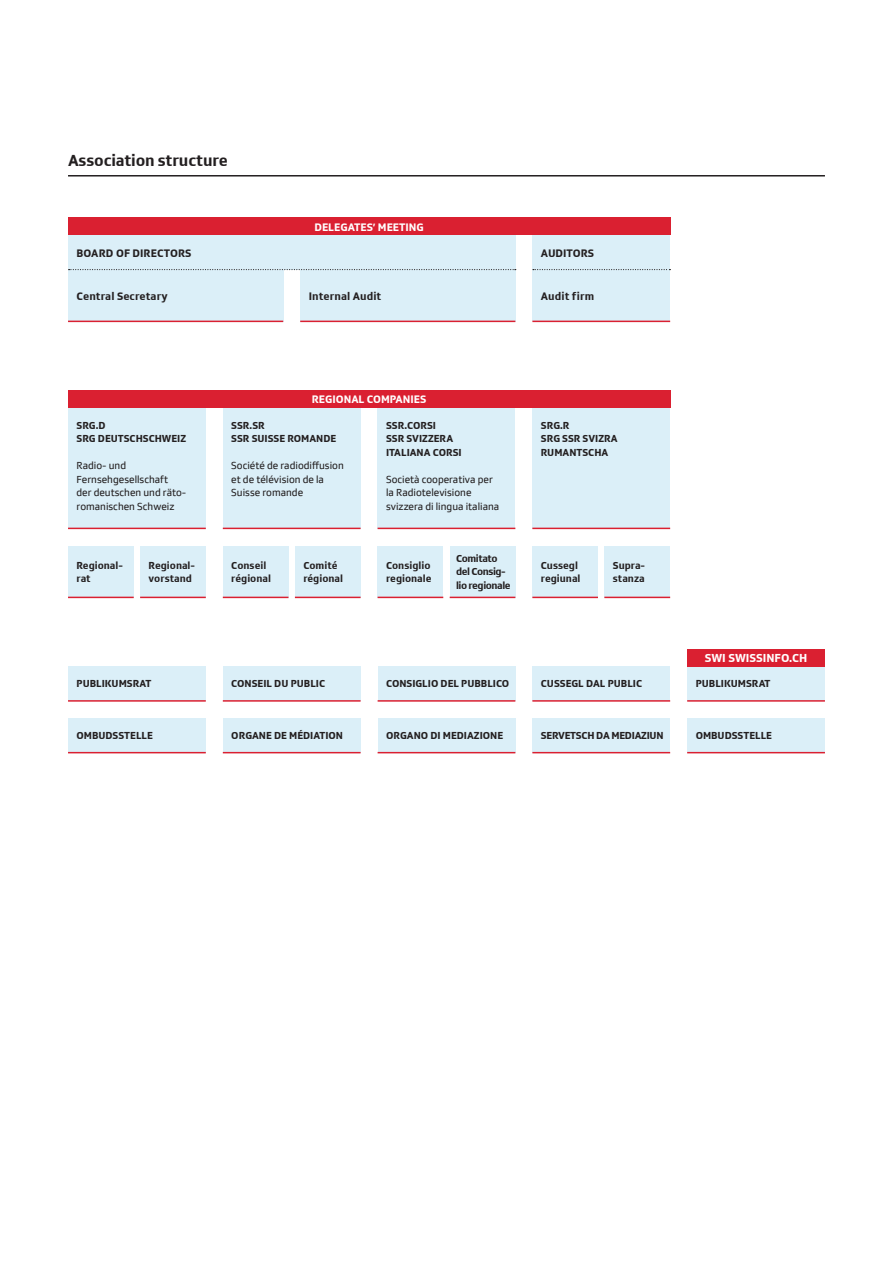
<style>
.page{position:relative;width:893px;height:1263px;background:#fff}
.page>*{position:absolute;margin:0;border:0;box-sizing:border-box;transform-origin:0 0}
.Headline_Grafik__11p{font:700 16.5px "SRGSSR Type";letter-spacing:-.01em;color:#231f20}
.t1{font:700 12px "SRGSSR Type";color:#fff}
.t2{font:700 11.25px "SRGSSR Type";letter-spacing:.01em;color:#231f20}
.t3{font:700 11.25px "SRGSSR Type";color:#fff}
.t4{font:700 10.5px/13.5px "SRGSSR Type";color:#231f20}
.t5{font:10.5px/13.5px "SRGSSR Type";color:#231f20}
.t6{font:700 10.5px/13.5px "SRGSSR Type";letter-spacing:-.04em;color:#231f20}
.t7{font:700 10.5px "SRGSSR Type";letter-spacing:-.025em;color:#231f20}
</style>
<div class="page">
<div style="left:68px;top:666px;width:138px;height:35px;background:#dbeff8"></div>
<div style="left:687px;top:666px;width:138px;height:35px;background:#dbeff8"></div>
<div style="left:68px;top:718px;width:138px;height:35px;background:#dbeff8"></div>
<div style="left:687px;top:718px;width:138px;height:35px;background:#dbeff8"></div>
<div style="left:223px;top:666px;width:138px;height:35px;background:#dbeff8"></div>
<div style="left:223px;top:718px;width:138px;height:35px;background:#dbeff8"></div>
<div style="left:378px;top:666px;width:137px;height:35px;background:#dbeff8"></div>
<div style="left:378px;top:718px;width:137px;height:35px;background:#dbeff8"></div>
<div style="left:532px;top:666px;width:138px;height:35px;background:#dbeff8"></div>
<div style="left:532px;top:718px;width:138px;height:35px;background:#dbeff8"></div>
<div style="left:532px;top:408px;width:138px;height:120px;background:#dbeff8"></div>
<div style="left:378px;top:408px;width:137px;height:120px;background:#dbeff8"></div>
<div style="left:223px;top:408px;width:138px;height:120px;background:#dbeff8"></div>
<div style="left:68px;top:408px;width:138px;height:120px;background:#dbeff8"></div>
<div style="left:68px;top:546px;width:66px;height:51px;background:#dbeff8"></div>
<div style="left:140px;top:546px;width:66px;height:51px;background:#dbeff8"></div>
<div style="left:295px;top:546px;width:66px;height:51px;background:#dbeff8"></div>
<div style="left:223px;top:546px;width:65px;height:51px;background:#dbeff8"></div>
<div style="left:378px;top:546px;width:65px;height:51px;background:#dbeff8"></div>
<div style="left:450px;top:546px;width:65px;height:51px;background:#dbeff8"></div>
<div style="left:532px;top:546px;width:66px;height:51px;background:#dbeff8"></div>
<div style="left:604px;top:546px;width:66px;height:51px;background:#dbeff8"></div>
<hr style="left:68px;top:597px;width:66px;height:1px;background:#da2031">
<hr style="left:140px;top:597px;width:66px;height:1px;background:#da2031">
<hr style="left:223px;top:597px;width:65px;height:1px;background:#da2031">
<hr style="left:295px;top:597px;width:66px;height:1px;background:#da2031">
<hr style="left:378px;top:597px;width:65px;height:1px;background:#da2031">
<hr style="left:450px;top:597px;width:65px;height:1px;background:#da2031">
<hr style="left:532px;top:597px;width:66px;height:1px;background:#da2031">
<hr style="left:604px;top:597px;width:66px;height:1px;background:#da2031">
<hr style="left:68px;top:528px;width:138px;height:1px;background:#da2031">
<hr style="left:223px;top:528px;width:138px;height:1px;background:#da2031">
<hr style="left:378px;top:528px;width:137px;height:1px;background:#da2031">
<hr style="left:532px;top:528px;width:138px;height:1px;background:#da2031">
<hr style="left:68px;top:700px;width:138px;height:2px;background:#da2031">
<hr style="left:687px;top:700px;width:138px;height:2px;background:#da2031">
<hr style="left:223px;top:700px;width:138px;height:2px;background:#da2031">
<hr style="left:378px;top:700px;width:137px;height:2px;background:#da2031">
<hr style="left:532px;top:700px;width:138px;height:2px;background:#da2031">
<hr style="left:68px;top:752px;width:138px;height:1px;background:#da2031">
<hr style="left:687px;top:752px;width:138px;height:1px;background:#da2031">
<hr style="left:223px;top:752px;width:138px;height:1px;background:#da2031">
<hr style="left:378px;top:752px;width:137px;height:1px;background:#da2031">
<hr style="left:532px;top:752px;width:138px;height:1px;background:#da2031">
<div style="left:532px;top:270px;width:138px;height:51px;background:#dbeff8"></div>
<div style="left:300px;top:270px;width:215px;height:52px;background:#dbeff8"></div>
<div style="left:68px;top:270px;width:215px;height:52px;background:#dbeff8"></div>
<hr style="left:532px;top:321px;width:138px;height:1px;background:#da2031">
<hr style="left:300px;top:321px;width:215px;height:1px;background:#da2031">
<hr style="left:68px;top:321px;width:215px;height:1px;background:#da2031">
<div style="left:68px;top:235px;width:447px;height:35px;background:#dbeff8"></div>
<div style="left:532px;top:235px;width:138px;height:35px;background:#dbeff8"></div>
<svg style="left:69px;top:269px;width:447px;height:1px"></svg>
<svg style="left:533px;top:269px;width:137px;height:1px"></svg>
<hr style="left:68px;top:175px;width:757px;height:1px;background:#231f20">
<div style="left:68px;top:390px;width:602px;height:18px;background:#da2031"></div>
<div style="left:687px;top:649px;width:138px;height:17px;background:#da2031"></div>
<div style="left:68px;top:218px;width:602px;height:17px;background:#da2031"></div>
<p class="Headline_Grafik__11p" style="left:68px;top:151px;width:161px">Association structure</p>
<p class="t3" style="left:314px;top:220px;width:111px">DELEGATES’ MEETING</p>
<p class="t2" style="left:77px;top:246px;width:117px">BOARD OF DIRECTORS</p>
<p class="t2" style="left:541px;top:246px;width:55px">AUDITORS</p>
<p class="t2" style="left:77px;top:289px;width:93px">Central Secretary</p>
<p class="t2" style="left:309px;top:289px;width:74px">Internal Audit</p>
<p class="t2" style="left:541px;top:289px;width:55px">Audit firm</p>
<p class="t4" style="left:77px;top:418px;width:31px">SRG.D</p>
<p class="t4" style="left:77px;top:432px;width:111px">SRG DEUTSCHSCHWEIZ</p>
<p class="t5" style="left:77px;top:459px;width:111px">Radio- und<br>Fernsehgesellschaft<br>der deutschen und räto&shy;romanischen Schweiz</p>
<p class="t4" style="left:77px;top:558px;width:48px">Regional&shy;rat</p>
<p class="t4" style="left:149px;top:558px;width:48px">Regional-</p>
<p class="t4" style="left:149px;top:572px;width:45px">vorstand</p>
<p class="t3" style="left:312px;top:393px;width:116px">REGIONAL COMPANIES</p>
<p class="t4" style="left:231px;top:418px;width:107px">SSR.SR<br>SSR SUISSE ROMANDE</p>
<p class="t5" style="left:231px;top:459px;width:114px">Société de radiodiffusion et de télévision de la<br>Suisse romande</p>
<p class="t4" style="left:386px;top:418px;width:51px">SSR.CORSI</p>
<p class="t4" style="left:386px;top:432px;width:69px">SSR SVIZZERA</p>
<p class="t4" style="left:386px;top:445px;width:77px">ITALIANA CORSI</p>
<p class="t5" style="left:386px;top:472px;width:115px">Società cooperativa per la Radiotelevisione svizzera di lingua italiana</p>
<p class="t4" style="left:541px;top:418px;width:30px">SRG.R</p>
<p class="t4" style="left:541px;top:432px;width:78px">SRG SSR SVIZRA<br>RUMANTSCHA</p>
<p class="t4" style="left:231px;top:558px;width:36px">Conseil</p>
<p class="t4" style="left:231px;top:572px;width:41px">régional</p>
<p class="t4" style="left:303px;top:558px;width:35px">Comité</p>
<p class="t4" style="left:303px;top:572px;width:41px">régional</p>
<p class="t4" style="left:386px;top:558px;width:46px">Consiglio</p>
<p class="t4" style="left:386px;top:572px;width:47px">regionale</p>
<p class="t6" style="left:456px;top:551px;width:43px">Comitato</p>
<p class="t6" style="left:456px;top:565px;width:56px">del Consig&shy;lio regionale</p>
<p class="t4" style="left:541px;top:558px;width:39px">Cussegl</p>
<p class="t4" style="left:541px;top:572px;width:41px">regiunal</p>
<p class="t4" style="left:613px;top:558px;width:34px">Supra&shy;stanza</p>
<p class="t1" style="left:705px;top:651px;width:104px">SWI SWISSINFO.CH</p>
<p class="t4" style="left:77px;top:677px;width:76px">PUBLIKUMSRAT</p>
<p class="t4" style="left:696px;top:677px;width:76px">PUBLIKUMSRAT</p>
<p class="t4" style="left:231px;top:677px;width:95px">CONSEIL DU PUBLIC</p>
<p class="t4" style="left:386px;top:677px;width:125px">CONSIGLIO DEL PUBBLICO</p>
<p class="t4" style="left:541px;top:677px;width:103px">CUSSEGL DAL PUBLIC</p>
<p class="t4" style="left:231px;top:729px;width:113px">ORGANE DE MÉDIATION</p>
<p class="t4" style="left:77px;top:729px;width:78px">OMBUDSSTELLE</p>
<p class="t4" style="left:696px;top:729px;width:78px">OMBUDSSTELLE</p>
<p class="t4" style="left:386px;top:729px;width:119px">ORGANO DI MEDIAZIONE</p>
<p class="t7" style="left:541px;top:729px;width:124px">SERVETSCH DA MEDIAZIUN</p>
</div>
